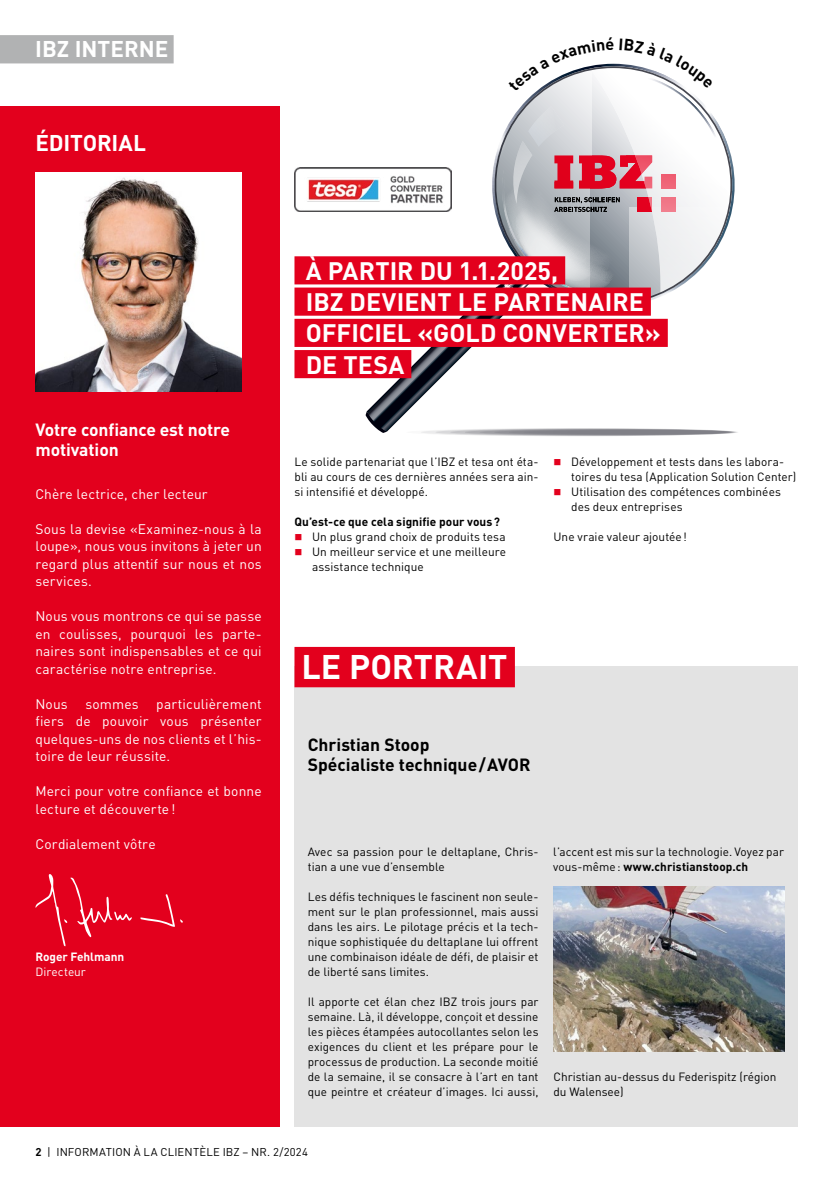
<style>
.page{position:relative;width:833px;height:1180px;background:#fff}
.page>*{position:absolute;margin:0;border:0;box-sizing:border-box;transform-origin:0 0}
.t1{font:700 33.75px "DIN";letter-spacing:-.005em;color:#fff}
.t2{font:700 25px/31.2px "DIN";color:#fff}
.t3{font:700 22.5px "DIN";letter-spacing:-.005em;color:#fff}
.t4{font:700 17.5px/20px "DIN";color:#000}
.t5{font:700 17.5px/20px "DIN";letter-spacing:-.005em;color:#fff}
.t6{font:13.75px/17.5px "DIN";letter-spacing:.01em;color:#fff;text-align:justify}
.t7{font:11.88px/15px "DIN";letter-spacing:.005em;color:#000;text-align:justify}
.t8{font:700 11.88px "DIN";letter-spacing:.005em;color:#000}
.t9{font:700 11.88px "DIN";letter-spacing:-.005em;color:#fff}
.t10{font:11.88px "DIN";letter-spacing:.005em;color:#fff}
.t11{font:11.25px "DIN";letter-spacing:.015em;color:#000}
.s1{font-weight:700}
</style>
<div class="page">
<img style="left:294px;top:168px;width:71px;height:44px">
<svg style="left:406px;top:428px;width:333px;height:9px"></svg>
<div style="left:450px;top:429px;width:285px;height:7px;background:#cdcdcf;border-radius:50%"></div>
<svg style="left:465px;top:429px;width:269px;height:7px"></svg>
<div style="left:479px;top:429px;width:254px;height:6px;background:#9b9ba0;border-radius:50%"></div>
<div style="left:494px;top:429px;width:238px;height:6px;background:#919197;border-radius:50%"></div>
<div style="left:509px;top:429px;width:221px;height:6px;background:#8c8c92;border-radius:50%"></div>
<div style="left:523px;top:430px;width:206px;height:5px;background:#83838a;border-radius:50%"></div>
<hr style="left:582px;top:431px;width:142px;height:3px;background:#00010f;border-radius:50%">
<div style="left:294px;top:666px;width:503px;height:460px;background:#e3e3e3"></div>
<div style="left:0;top:106px;width:279px;height:1021px;background:#e3001d"></div>
<svg style="left:35px;top:874px;width:97px;height:72px"></svg>
<svg style="left:140px;top:894px;width:43px;height:33px"></svg>
<div style="left:0;top:35px;width:174px;height:28px;background:#b1b2b3"></div>
<img style="left:36px;top:173px;width:205px;height:218px">
<div style="left:294px;top:647px;width:221px;height:40px;background:#e3001d"></div>
<div style="left:294px;top:256px;width:271px;height:28px;background:#e3001d"></div>
<div style="left:294px;top:288px;width:357px;height:28px;background:#e3001d"></div>
<div style="left:294px;top:319px;width:374px;height:28px;background:#e3001d"></div>
<div style="left:294px;top:350px;width:117px;height:28px;background:#e3001d"></div>
<img style="left:553px;top:886px;width:231px;height:165px">
<svg style="left:365px;top:63px;width:367px;height:370px"></svg>
<h3 class="t3" style="left:35px;top:34px;width:135px">IBZ INTERNE</h3>
<h3 class="t3" style="left:35px;top:128px;width:112px">ÉDITORIAL</h3>
<h3 class="t5" style="left:35px;top:419px;width:196px">Votre confiance est notre motivation</h3>
<p class="t6" style="left:35px;top:485px;width:174px">Chère lectrice, cher lecteur</p>
<p class="t6" style="left:35px;top:520px;width:228px">Sous la devise «Examinez-nous à la loupe», nous vous invitons à jeter un regard plus attentif sur nous et nos services.</p>
<p class="t6" style="left:35px;top:607px;width:228px">Nous vous montrons ce qui se passe en coulisses, pourquoi les parte&shy;naires sont indispensables et ce qui caractérise notre entreprise.</p>
<p class="t6" style="left:35px;top:695px;width:34px">Nous</p>
<p class="t6" style="left:85px;top:695px;width:55px">sommes</p>
<p class="t6" style="left:35px;top:695px;width:228px;text-indent:121px">particulièrement fiers de pouvoir vous présenter quelques-uns de nos clients et l’his&shy;toire de leur réussite.</p>
<p class="t6" style="left:35px;top:782px;width:228px">Merci pour votre confiance et bonne lecture et découverte !</p>
<p class="t6" style="left:35px;top:835px;width:122px">Cordialement vôtre</p>
<p class="t9" style="left:35px;top:949px;width:90px">Roger Fehlmann</p>
<p class="t10" style="left:35px;top:965px;width:52px">Directeur</p>
<h2 class="t2" style="left:306px;top:254px;width:356px">À PARTIR DU 1.1.2025,<br>IBZ DEVIENT LE PARTENAIRE<br>OFFICIEL «GOLD CONVERTER»<br>DE TESA</h2>
<p class="t7" style="left:294px;top:454px;width:245px">Le solide partenariat que l’IBZ et tesa ont éta&shy;bli au cours de ces dernières années sera ain&shy;si intensifié et développé.</p>
<p class="t8" style="left:294px;top:514px;width:207px">Qu’est-ce que cela signifie pour vous?</p>
<p class="t7" style="left:312px;top:529px;width:195px">Un plus grand choix de produits tesa Un meilleur service et une meilleure assistance technique</p>
<p class="t7" style="left:571px;top:454px;width:227px;text-align:left">Développement et tests dans les labora&shy;toires du tesa (Application Solution Center)<br>Utilisation des compétences combinées des deux entreprises</p>
<p class="t7" style="left:553px;top:529px;width:135px">Une vraie valeur ajoutée!</p>
<h1 class="t1" style="left:301px;top:645px;width:207px">LE PORTRAIT</h1>
<h3 class="t4" style="left:308px;top:734px;width:224px">Christian Stoop<br>Spécialiste technique / AVOR</h3>
<p class="t7" style="left:308px;top:844px;width:232px">Avec sa passion pour le deltaplane, Chris&shy;tian a une vue d’ensemble</p>
<p class="t7" style="left:308px;top:889px;width:232px">Les défis techniques le fascinent non seule&shy;ment sur le plan professionnel, mais aussi dans les airs. Le pilotage précis et la tech&shy;nique sophistiquée du deltaplane lui offrent une combinaison idéale de défi, de plaisir et de liberté sans limites.</p>
<p class="t7" style="left:308px;top:994px;width:232px">Il apporte cet élan chez IBZ trois jours par semaine. Là, il développe, conçoit et dessine les pièces étampées autocollantes selon les exigences du client et les prépare pour le processus de production. La seconde moitié de la semaine, il se consacre à l’art en tant que peintre et créateur d’images. Ici aussi,</p>
<p class="t7" style="left:553px;top:844px;width:232px">l’accent est mis sur la technologie. Voyez par vous-même: <span class="s1">www.christianstoop.ch</span></p>
<p class="t7" style="left:553px;top:1069px;width:224px">Christian au-dessus du Federispitz (région du Walensee)</p>
<p class="t11" style="left:35px;top:1145px;width:274px"><span class="s1">2</span> | INFORMATION À LA CLIENTÈLE IBZ – NR. 2/2024</p>
</div>
